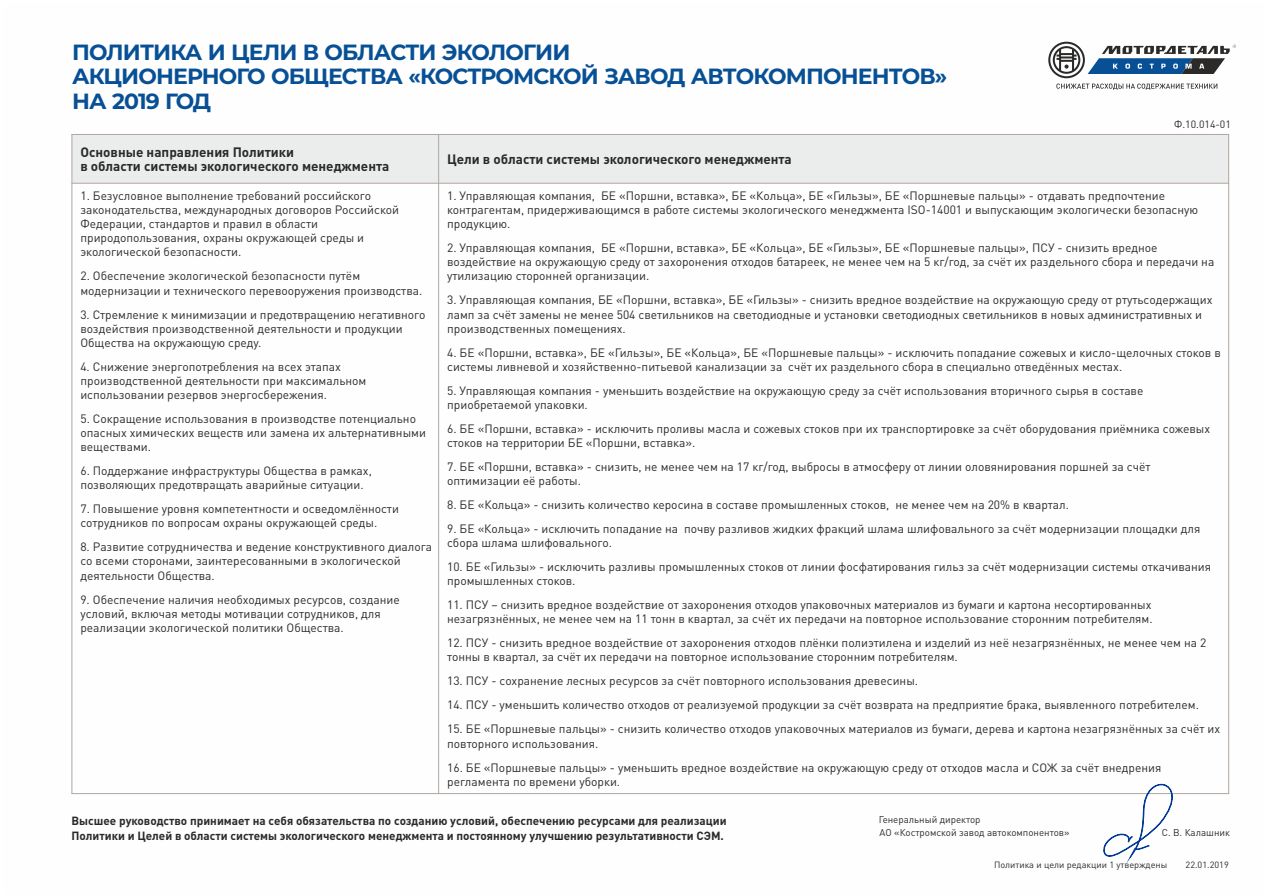
<style>
.page{position:relative;width:1266px;height:896px;background:#fff}
.page>*{position:absolute;margin:0;border:0;box-sizing:border-box;transform-origin:0 0}
.t1{font:700 22.05px/24.6px "Montserrat";letter-spacing:-.04em;color:#075095}
.t2{font:700 13.5px/13.8px "DIN Pro";color:#2b2a29}
.t3{font:12px/14.1px "DIN Pro";color:#2b2a29}
.t4{font:700 11.7px/15px "DIN Pro";color:#2b2a29}
.t5{font:10.5px "DIN Pro";color:#2b2a29}
.t6{font:9.75px/12.9px "DIN Pro";color:#2b2a29}
.t7{font:9px "DIN Pro";color:#2b2a29}
</style>
<div class="page">
<svg style="left:1048px;top:42px;width:188px;height:36px"></svg>
<svg style="left:1056px;top:84px;width:161px;height:6px"></svg>
<div style="left:72px;top:134px;width:367px;height:49px;background:#ebecec"></div>
<div style="left:439px;top:134px;width:790px;height:49px;background:#ebecec"></div>
<hr style="left:71px;top:134px;width:1px;height:660px;background:#b1a6a1">
<hr style="left:438px;top:134px;width:1px;height:660px;background:#b1a6a1">
<hr style="left:1228px;top:134px;width:1px;height:660px;background:#b1a6a1">
<hr style="left:71px;top:793px;width:1158px;height:1px;background:#b1a6a1">
<hr style="left:71px;top:183px;width:1158px;height:1px;background:#b1a6a1">
<hr style="left:71px;top:134px;width:1158px;height:1px;background:#b1a6a1">
<svg style="left:1103px;top:783px;width:75px;height:80px"></svg>
<h1 class="t1" style="left:72px;top:39px;width:877px">ПОЛИТИКА И ЦЕЛИ В ОБЛАСТИ ЭКОЛОГИИ<br>АКЦИОНЕРНОГО ОБЩЕСТВА «КОСТРОМСКОЙ ЗАВОД АВТОКОМПОНЕНТОВ»<br>НА 2019 ГОД</h1>
<p class="t2" style="left:80px;top:147px;width:310px">Основные направления Политики<br>в области системы экологического менеджмента</p>
<p class="t2" style="left:447px;top:154px;width:346px">Цели в области системы экологического менеджмента</p>
<p class="t5" style="left:1174px;top:120px;width:58px">Ф.10.014-01</p>
<p class="t3" style="left:80px;top:190px;width:320px">1. Безусловное выполнение требований российского законодательства, международных договоров Российской Федерации, стандартов и правил в области природопользования, охраны окружающей среды и экологической безопасности.</p>
<p class="t3" style="left:80px;top:270px;width:343px">2. Обеспечение экологической безопасности путём модернизации и технического перевооружения производства.</p>
<p class="t3" style="left:80px;top:308px;width:347px">3. Стремление к минимизации и предотвращению негативного воздействия производственной деятельности и продукции<br>Общества на окружающую среду.</p>
<p class="t3" style="left:80px;top:360px;width:288px">4. Снижение энергопотребления на всех этапах производственной деятельности при максимальном использовании резервов энергосбережения.</p>
<p class="t3" style="left:80px;top:413px;width:347px">5. Сокращение использования в производстве потенциально опасных химических веществ или замена их альтернативными веществами.</p>
<p class="t3" style="left:80px;top:465px;width:293px">6. Поддержание инфраструктуры Общества в рамках, позволяющих предотвращать аварийные ситуации.</p>
<p class="t3" style="left:80px;top:503px;width:320px">7. Повышение уровня компетентности и осведомлённости сотрудников по вопросам охраны окружающей среды.</p>
<p class="t3" style="left:80px;top:541px;width:353px">8. Развитие сотрудничества и ведение конструктивного диалога со всеми сторонами, заинтересованными в экологической деятельности Общества.</p>
<p class="t3" style="left:80px;top:593px;width:321px">9. Обеспечение наличия необходимых ресурсов, создание условий, включая методы мотивации сотрудников, для реализации экологической политики Общества.</p>
<p class="t3" style="left:447px;top:190px;width:753px">1. Управляющая компания, БЕ «Поршни, вставка», БЕ «Кольца», БЕ «Гильзы», БЕ «Поршневые пальцы» - отдавать предпочтение контрагентам, придерживающимся в работе системы экологического менеджмента ISO-14001 и выпускающим экологически безопасную продукцию.</p>
<p class="t3" style="left:447px;top:242px;width:769px">2. Управляющая компания, БЕ «Поршни, вставка», БЕ «Кольца», БЕ «Гильзы», БЕ «Поршневые пальцы», ПСУ - снизить вредное воздействие на окружающую среду от захоронения отходов батареек, не менее чем на 5 кг/год, за счёт их раздельного сбора и передачи на утилизацию сторонней организации.</p>
<p class="t3" style="left:447px;top:294px;width:767px">3. Управляющая компания, БЕ «Поршни, вставка», БЕ «Гильзы» - снизить вредное воздействие на окружающую среду от ртутьсодержащих ламп за счёт замены не менее 504 светильников на светодиодные и установки светодиодных светильников в новых административных и производственных помещениях.</p>
<p class="t3" style="left:447px;top:346px;width:775px">4. БЕ «Поршни, вставка», БЕ «Гильзы», БЕ «Кольца», БЕ «Поршневые пальцы» - исключить попадание сожевых и кисло-щелочных стоков в системы ливневой и хозяйственно-питьевой канализации за счёт их раздельного сбора в специально отведённых местах.</p>
<p class="t3" style="left:447px;top:384px;width:698px">5. Управляющая компания - уменьшить воздействие на окружающую среду за счёт использования вторичного сырья в составе приобретаемой упаковки.</p>
<p class="t3" style="left:447px;top:423px;width:765px">6. БЕ «Поршни, вставка» - исключить проливы масла и сожевых стоков при их транспортировке за счёт оборудования приёмника сожевых стоков на территории БЕ «Поршни, вставка».</p>
<p class="t3" style="left:447px;top:461px;width:705px">7. БЕ «Поршни, вставка» - снизить, не менее чем на 17 кг/год, выбросы в атмосферу от линии оловянирования поршней за счёт оптимизации её работы.</p>
<p class="t3" style="left:447px;top:499px;width:623px">8. БЕ «Кольца» - снизить количество керосина в составе промышленных стоков, не менее чем на 20% в квартал.</p>
<p class="t3" style="left:447px;top:523px;width:755px">9. БЕ «Кольца» - исключить попадание на почву разливов жидких фракций шлама шлифовального за счёт модернизации площадки для сбора шлама шлифовального.</p>
<p class="t3" style="left:447px;top:561px;width:765px">10. БЕ «Гильзы» - исключить разливы промышленных стоков от линии фосфатирования гильз за счёт модернизации системы откачивания промышленных стоков.</p>
<p class="t3" style="left:447px;top:599px;width:707px">11. ПСУ – снизить вредное воздействие от захоронения отходов упаковочных материалов из бумаги и картона несортированных незагрязнённых, не менее чем на 11 тонн в квартал, за счёт их передачи на повторное использование сторонним потребителям.</p>
<p class="t3" style="left:447px;top:637px;width:761px">12. ПСУ - снизить вредное воздействие от захоронения отходов плёнки полиэтилена и изделий из неё незагрязнённых, не менее чем на 2 тонны в квартал, за счёт их передачи на повторное использование сторонним потребителям.</p>
<p class="t3" style="left:447px;top:675px;width:473px">13. ПСУ - сохранение лесных ресурсов за счёт повторного использования древесины.</p>
<p class="t3" style="left:447px;top:699px;width:753px">14. ПСУ - уменьшить количество отходов от реализуемой продукции за счёт возврата на предприятие брака, выявленного потребителем.</p>
<p class="t3" style="left:447px;top:723px;width:775px">15. БЕ «Поршневые пальцы» - снизить количество отходов упаковочных материалов из бумаги, дерева и картона незагрязнённых за счёт их повторного использования.</p>
<p class="t3" style="left:447px;top:761px;width:716px">16. БЕ «Поршневые пальцы» - уменьшить вредное воздействие на окружающую среду от отходов масла и СОЖ за счёт внедрения регламента по времени уборки.</p>
<p class="t4" style="left:72px;top:814px;width:657px">Высшее руководство принимает на себя обязательства по созданию условий, обеспечению ресурсами для реализации<br>Политики и Целей в области системы экологического менеджмента и постоянному улучшению результативности СЭМ.</p>
<p class="t6" style="left:879px;top:814px;width:192px">Генеральный директор<br>АО «Костромской завод автокомпонентов»</p>
<p class="t6" style="left:1162px;top:827px;width:70px">С. В. Калашник</p>
<p class="t7" style="left:994px;top:861px;width:175px">Политика и цели редакции 1 утверждены</p>
<p class="t7" style="left:1185px;top:861px;width:45px">22.01.2019</p>
</div>
